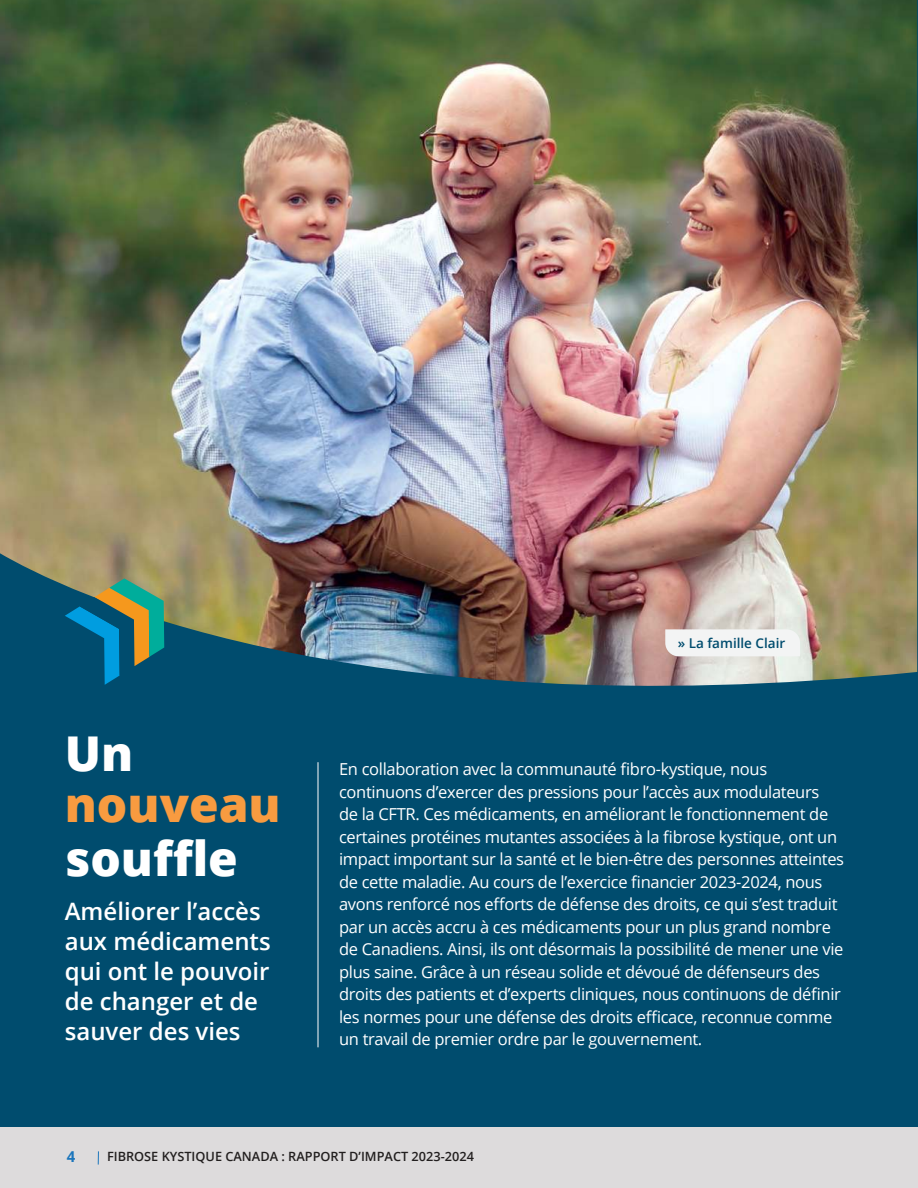
<style>
.page{position:relative;width:918px;height:1188px;background:#fff}
.page>*{position:absolute;margin:0;border:0;box-sizing:border-box;transform-origin:0 0}
.t1{font:800 48px "Open Sans";color:#fff}
.t2{font:800 48px "Open Sans";color:#f89b40}
.t3{font:600 24px/30px "Open Sans";color:#fff}
.t4{font:16.5px/22.5px "Open Sans";letter-spacing:-.02em;color:#fff}
.t5{font:700 15px "Open Sans";color:#1c76bc}
.t6{font:600 13.5px "Open Sans";color:#004c6e}
.t7{font:600 12.75px "Open Sans";color:#221f1f}
</style>
<div class="page">
<div style="left:0;top:0;width:918px;height:1134px;background:#004c6e"></div>
<div style="left:0;top:1128px;width:918px;height:60px;background:#dddbdc"></div>
<svg style="left:98px;top:1151px;width:1px;height:14px"></svg>
<hr style="left:318px;top:762px;width:1px;height:285px;background:#fff">
<img style="left:0;top:0;width:917px;height:686px">
<div style="left:665px;top:629px;width:135px;height:27px;background:#f3f4f4"></div>
<svg style="left:65px;top:578px;width:99px;height:107px"></svg>
<h1 class="t1" style="left:65px;top:734px;width:70px">Un</h1>
<h1 class="t2" style="left:65px;top:785px;width:217px">nouveau</h1>
<h1 class="t1" style="left:65px;top:822px;width:175px">souffle</h1>
<h2 class="t3" style="left:65px;top:899px;width:207px">Améliorer l’accès aux médicaments qui ont le pouvoir de changer et de sauver des vies</h2>
<p class="t6" style="left:678px;top:637px;width:109px">» La famille Clair</p>
<p class="t4" style="left:339px;top:758px;width:507px">En collaboration avec la communauté fibro-kystique, nous continuons d’exercer des pressions pour l’accès aux modulateurs<br>de la CFTR. Ces médicaments, en améliorant le fonctionnement de certaines protéines mutantes associées à la fibrose kystique, ont un impact important sur la santé et le bien-être des personnes atteintes de cette maladie. Au cours de l’exercice financier 2023-2024, nous avons renforcé nos efforts de défense des droits, ce qui s’est traduit par un accès accru à ces médicaments pour un plus grand nombre de Canadiens. Ainsi, ils ont désormais la possibilité de mener une vie plus saine. Grâce à un réseau solide et dévoué de défenseurs des droits des patients et d’experts cliniques, nous continuons de définir les normes pour une défense des droits efficace, reconnue comme un travail de premier ordre par le gouvernement.</p>
<p class="t5" style="left:67px;top:1151px;width:10px">4</p>
<p class="t7" style="left:107px;top:1152px;width:368px">FIBROSE KYSTIQUE CANADA : RAPPORT D’IMPACT 2023-2024</p>
</div>
